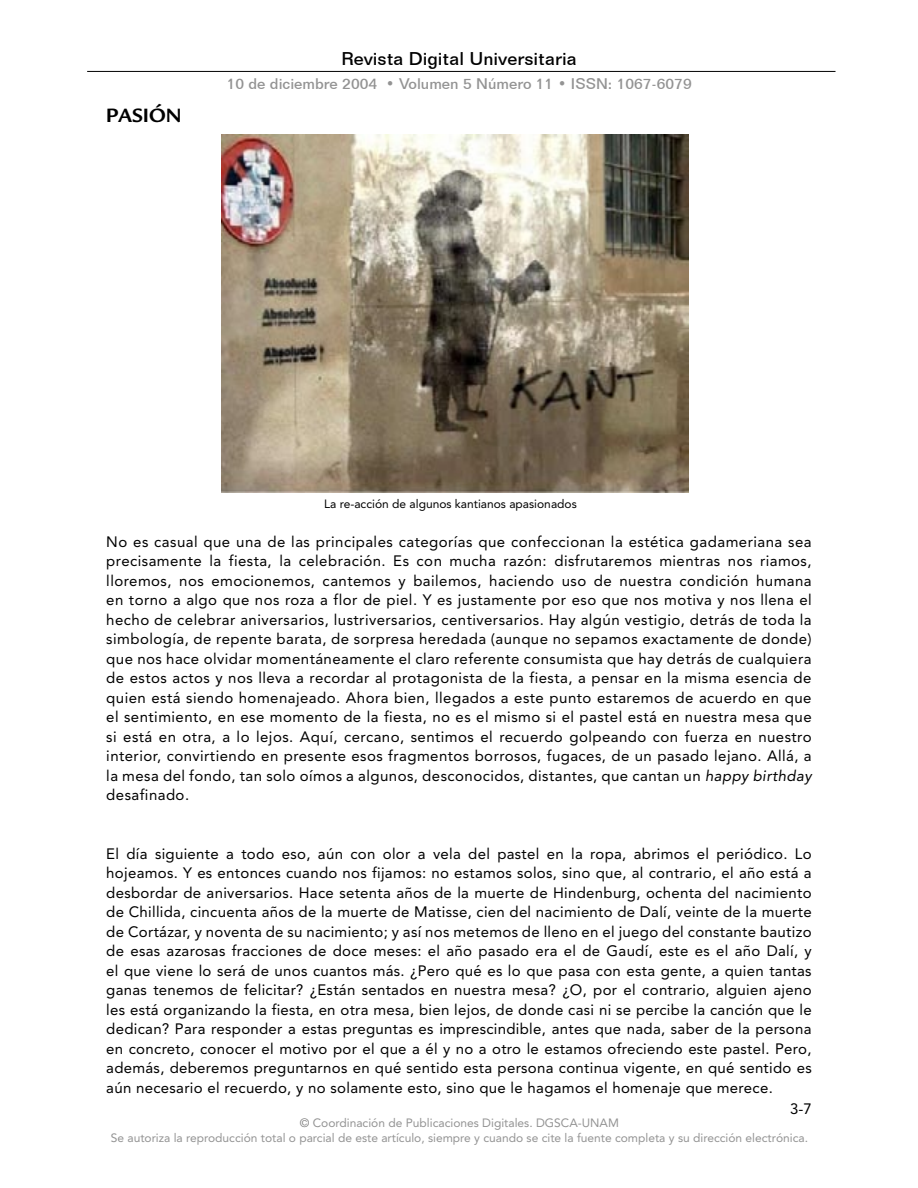
<style>
.page{position:relative;width:918px;height:1188px;background:#fff}
.page>*{position:absolute;margin:0;border:0;box-sizing:border-box;transform-origin:0 0}
.subtitulos_1{font:700 21px "Legacy Sans";color:#000}
.encabezados_bold{font:500 18px "Folio BT";color:#000}
.cuerpo{font:15px/19.5px "Avenir";letter-spacing:.025em;color:#000;text-align:justify}
.encabezados_light{font:500 15px "Folio BT";color:#939393}
.legales{font:12px "Avenir";color:#939393}
.pie_de_foto{font:12px "Avenir";color:#000}
.s1{font-style:italic}
.s2{color:#7c7c7c}
</style>
<div class="page">
<hr style="left:87px;top:71px;width:749px;height:1px;background:#000">
<img style="left:221px;top:135px;width:467px;height:358px">
<p class="subtitulos_1" style="left:106px;top:103px;width:77px">PASIÓN</p>
<p class="encabezados_bold" style="left:342px;top:47px;width:237px">Revista Digital Universitaria</p>
<p class="encabezados_light" style="left:227px;top:74px;width:467px">10 de diciembre 2004 • Volumen 5 Número 11 • ISSN: 1067-6079</p>
<p class="pie_de_foto" style="left:324px;top:497px;width:254px">La re-acción de algunos kantianos apasionados</p>
<p class="cuerpo" style="left:106px;top:532px;width:707px">No es casual que una de las principales categorías que confeccionan la estética gadameriana sea precisamente la fiesta, la celebración. Es con mucha razón: disfrutaremos mientras nos riamos, lloremos, nos emocionemos, cantemos y bailemos, haciendo uso de nuestra condición humana en torno a algo que nos roza a flor de piel. Y es justamente por eso que nos motiva y nos llena el hecho de celebrar aniversarios, lustriversarios, centiversarios. Hay algún vestigio, detrás de toda la simbología, de repente barata, de sorpresa heredada (aunque no sepamos exactamente de donde) que nos hace olvidar momentáneamente el claro referente consumista que hay detrás de cualquiera de estos actos y nos lleva a recordar al protagonista de la fiesta, a pensar en la misma esencia de quien está siendo homenajeado. Ahora bien, llegados a este punto estaremos de acuerdo en que el sentimiento, en ese momento de la fiesta, no es el mismo si el pastel está en nuestra mesa que si está en otra, a lo lejos. Aquí, cercano, sentimos el recuerdo golpeando con fuerza en nuestro interior, convirtiendo en presente esos fragmentos borrosos, fugaces, de un pasado lejano. Allá, a la mesa del fondo, tan solo oímos a algunos, desconocidos, distantes, que cantan un <span class="s1">happy birthday </span>desafinado.</p>
<p class="cuerpo" style="left:106px;top:844px;width:707px">El día siguiente a todo eso, aún con olor a vela del pastel en la ropa, abrimos el periódico. Lo hojeamos. Y es entonces cuando nos fijamos: no estamos solos, sino que, al contrario, el año está a desbordar de aniversarios. Hace setenta años de la muerte de Hindenburg, ochenta del nacimiento de Chillida, cincuenta años de la muerte de Matisse, cien del nacimiento de Dalí, veinte de la muerte de Cortázar, y noventa de su nacimiento; y así nos metemos de lleno en el juego del constante bautizo de esas azarosas fracciones de doce meses: el año pasado era el de Gaudí, este es el año Dalí, y el que viene lo será de unos cuantos más. ¿Pero qué es lo que pasa con esta gente, a quien tantas ganas tenemos de felicitar? ¿Están sentados en nuestra mesa? ¿O, por el contrario, alguien ajeno les está organizando la fiesta, en otra mesa, bien lejos, de donde casi ni se percibe la canción que le dedican? Para responder a estas preguntas es imprescindible, antes que nada, saber de la persona en concreto, conocer el motivo por el que a él y no a otro le estamos ofreciendo este pastel. Pero, además, deberemos preguntarnos en qué sentido esta persona continua vigente, en qué sentido es aún necesario el recuerdo, y no solamente esto, sino que le hagamos el homenaje que merece.</p>
<p class="cuerpo" style="left:790px;top:1099px;width:23px">3-7</p>
<p class="legales" style="left:300px;top:1116px;width:321px"><span class="s2">©</span> Coordinación de Publicaciones Digitales. DGSCA-UNAM</p>
<p class="legales" style="left:111px;top:1131px;width:699px">Se autoriza la reproducción total o parcial de este artículo, siempre y cuando se cite la fuente completa y su dirección electrónica.</p>
</div>
